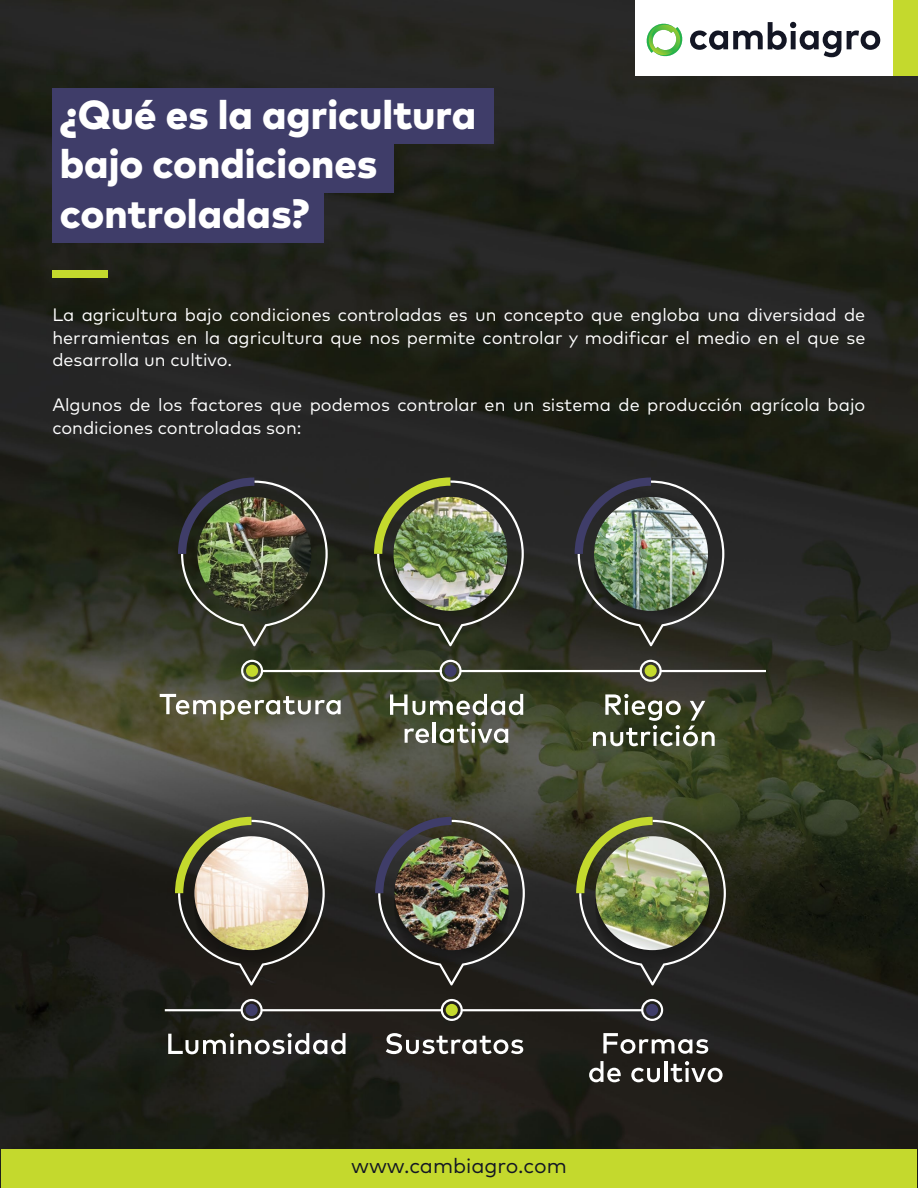
<style>
.page{position:relative;width:918px;height:1188px;background:#fff}
.page>*{position:absolute;margin:0;border:0;box-sizing:border-box;transform-origin:0 0}
.t1{font:800 40.5px/49.5px "Mark Pro";color:#fff}
.t2{font:21px "Mark Pro";color:#131624}
.t3{font:18px/22.5px "Mark Pro";color:#fff;text-align:justify}
</style>
<div class="page">
<img style="left:0;top:0;width:918px;height:1188px">
<div style="left:1px;top:1150px;width:916px;height:38px;background:#c4d92d"></div>
<div style="left:635px;top:0;width:283px;height:76px;background:#fff"></div>
<div style="left:893px;top:0;width:25px;height:76px;background:#c4d92d"></div>
<svg style="left:690px;top:22px;width:151px;height:35px"></svg>
<svg style="left:847px;top:31px;width:33px;height:19px"></svg>
<svg style="left:646px;top:23px;width:37px;height:34px"></svg>
<div style="left:52px;top:88px;width:441px;height:55px;background:#3f3d69"></div>
<div style="left:52px;top:138px;width:342px;height:55px;background:#3f3d69"></div>
<div style="left:52px;top:187px;width:272px;height:55px;background:#3f3d69"></div>
<div style="left:52px;top:271px;width:56px;height:7px;background:#c4d92d"></div>
<svg style="left:160px;top:694px;width:181px;height:26px"></svg>
<svg style="left:390px;top:694px;width:133px;height:21px"></svg>
<svg style="left:405px;top:728px;width:24px;height:15px"></svg>
<hr style="left:433px;top:722px;width:3px;height:21px;background:#fff">
<svg style="left:440px;top:722px;width:68px;height:21px"></svg>
<svg style="left:593px;top:694px;width:122px;height:52px"></svg>
<svg style="left:374px;top:477px;width:150px;height:169px;background:#3b3f2d"></svg>
<svg style="left:575px;top:478px;width:149px;height:168px;background:#343434"></svg>
<svg style="left:178px;top:478px;width:150px;height:168px;background:#353830"></svg>
<svg style="left:241px;top:660px;width:524px;height:22px;background:#505341"></svg>
<img style="left:197px;top:497px;width:114px;height:114px;border-radius:57px">
<img style="left:594px;top:497px;width:114px;height:114px;border-radius:57px">
<img style="left:393px;top:497px;width:114px;height:114px;border-radius:57px">
<svg style="left:168px;top:1033px;width:178px;height:21px"></svg>
<svg style="left:386px;top:1033px;width:137px;height:21px"></svg>
<svg style="left:603px;top:1033px;width:105px;height:21px"></svg>
<svg style="left:589px;top:1061px;width:32px;height:21px"></svg>
<svg style="left:631px;top:1068px;width:29px;height:14px"></svg>
<hr style="left:665px;top:1061px;width:3px;height:21px;background:#fff">
<svg style="left:671px;top:1061px;width:52px;height:21px"></svg>
<svg style="left:375px;top:817px;width:150px;height:168px;background:#353433"></svg>
<svg style="left:576px;top:817px;width:150px;height:168px;background:#3d3f2e"></svg>
<svg style="left:175px;top:817px;width:150px;height:168px;background:#3a3a2d"></svg>
<svg style="left:165px;top:999px;width:498px;height:22px;background:#3f3d38"></svg>
<div style="left:646px;top:1004px;width:12px;height:12px;background:#3f3d69;border-radius:50%"></div>
<img style="left:395px;top:836px;width:113px;height:114px;border-radius:57px">
<img style="left:596px;top:836px;width:114px;height:114px;border-radius:57px">
<img style="left:194px;top:836px;width:114px;height:114px;border-radius:57px">
<h1 class="t1" style="left:60px;top:86px;width:418px">¿Qué es la agricultura bajo condiciones controladas?</h1>
<p class="t3" style="left:52px;top:302px;width:815px">La agricultura bajo condiciones controladas es un concepto que engloba una diversidad de herramientas en la agricultura que nos permite controlar y modificar el medio en el que se desarrolla un cultivo.</p>
<p class="t3" style="left:52px;top:392px;width:815px">Algunos de los factores que podemos controlar en un sistema de producción agrícola bajo condiciones controladas son:</p>
<p class="t2" style="left:351px;top:1150px;width:217px">www.cambiagro.com</p>
</div>
